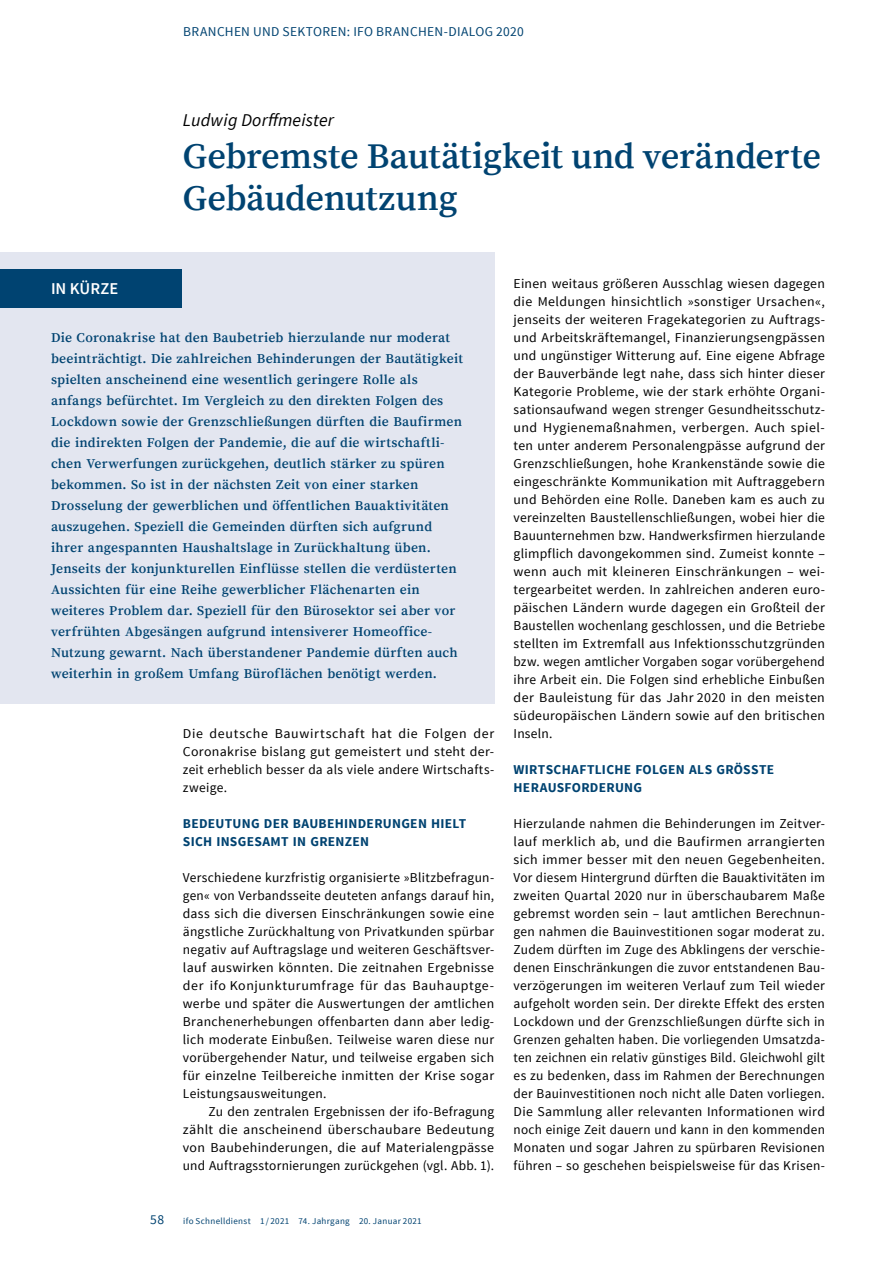
<style>
.page{position:relative;width:893px;height:1263px;background:#fff}
.page>*{position:absolute;margin:0;border:0;box-sizing:border-box;transform-origin:0 0}
.t1{font:600 36px/42px "Source Serif Pro";letter-spacing:-.01em;color:#004371}
.t2{font:italic 18px "Source Sans Pro";letter-spacing:.01em;color:#000}
.t3{font:600 16.5px "Source Sans Pro";color:#fff}
.t4{font:13.5px/18px "Source Sans Pro";letter-spacing:.02em;color:#000;text-align:justify}
.t5{font:600 13.5px/21px "Source Serif Pro";letter-spacing:.015em;color:#004371}
.t6{font:700 13.5px/18px "Source Sans Pro";letter-spacing:.02em;color:#004371}
.t7{font:13.5px "Source Sans Pro";letter-spacing:.02em;color:#004371}
.t8{font:9px "Source Sans Pro";letter-spacing:.035em;color:#004371}
</style>
<div class="page">
<div style="left:0;top:252px;width:494px;height:452px;background:#e3e6f0"></div>
<div style="left:0;top:269px;width:182px;height:38px;background:#004371"></div>
<p class="t7" style="left:183px;top:23px;width:342px">BRANCHEN UND SEKTOREN: IFO BRANCHEN-DIALOG 2020</p>
<h2 class="t2" style="left:183px;top:109px;width:153px">Ludwig Dorffmeister</h2>
<h1 class="t1" style="left:183px;top:136px;width:640px">Gebremste Bautätigkeit und veränderte<br>Gebäudenutzung</h1>
<p class="t3" style="left:51px;top:278px;width:69px">IN KÜRZE</p>
<p class="t5" style="left:51px;top:328px;width:413px">Die Coronakrise hat den Baubetrieb hierzulande nur moderat beeinträchtigt. Die zahlreichen Behinderungen der Bautätigkeit spielten anscheinend eine wesentlich geringere Rolle als anfangs befürchtet. Im Vergleich zu den direkten Folgen des Lockdown sowie der Grenzschließungen dürften die Baufirmen die indirekten Folgen der Pandemie, die auf die wirtschaftli&shy;chen Verwerfungen zurückgehen, deutlich stärker zu spüren bekommen. So ist in der nächsten Zeit von einer starken Drosselung der gewerblichen und öffentlichen Bauaktivitäten auszugehen. Speziell die Gemeinden dürften sich aufgrund ihrer angespannten Haushaltslage in Zurückhaltung üben.<br>Jenseits der konjunkturellen Einflüsse stellen die verdüsterten Aussichten für eine Reihe gewerblicher Flächenarten ein weiteres Problem dar. Speziell für den Bürosektor sei aber vor verfrühten Abgesängen aufgrund intensiverer Homeoffice-Nutzung gewarnt. Nach überstandener Pandemie dürften auch weiterhin in großem Umfang Büroflächen benötigt werden.</p>
<p class="t4" style="left:183px;top:725px;width:313px">Die deutsche Bauwirtschaft hat die Folgen der Coronakrise bislang gut gemeistert und steht der&shy;zeit erheblich besser da als viele andere Wirtschafts&shy;zweige.</p>
<p class="t6" style="left:183px;top:815px;width:285px">BEDEUTUNG DER BAUBEHINDERUNGEN HIELT<br>SICH INSGESAMT IN GRENZEN</p>
<p class="t4" style="left:183px;top:869px;width:313px">Verschiedene kurzfristig organisierte »Blitzbefragun&shy;gen« von Verbandsseite deuteten anfangs darauf hin, dass sich die diversen Einschränkungen sowie eine ängstliche Zurückhaltung von Privatkunden spürbar negativ auf Auftragslage und weiteren Geschäftsver&shy;lauf auswirken könnten. Die zeitnahen Ergebnisse der ifo Konjunkturumfrage für das Bauhauptge&shy;werbe und später die Auswertungen der amtlichen Branchenerhebungen offenbarten dann aber ledig&shy;lich moderate Einbußen. Teilweise waren diese nur vorübergehender Natur, und teilweise ergaben sich für einzelne Teilbereiche inmitten der Krise sogar Leistungsausweitungen.</p>
<p class="t4" style="left:183px;top:1103px;width:313px;text-indent:26px">Zu den zentralen Ergebnissen der ifo-Befragung zählt die anscheinend überschaubare Bedeutung von Baubehinderungen, die auf Materialengpässe und Auftragsstornierungen zurückgehen (vgl. Abb. 1).</p>
<p class="t7" style="left:150px;top:1211px;width:15px">58</p>
<p class="t8" style="left:183px;top:1215px;width:240px">ifo Schnelldienst 1 / 2021 74. Jahrgang 20. Januar 2021</p>
<p class="t4" style="left:514px;top:275px;width:313px">Einen weitaus größeren Ausschlag wiesen dagegen die Meldungen hinsichtlich »sonstiger Ursachen«, jenseits der weiteren Fragekategorien zu Auftrags&shy;und Arbeitskräftemangel, Finanzierungsengpässen und ungünstiger Witterung auf. Eine eigene Abfrage der Bauverbände legt nahe, dass sich hinter dieser Kategorie Probleme, wie der stark erhöhte Organi&shy;sationsaufwand wegen strenger Gesundheitsschutz&shy;und Hygienemaßnahmen, verbergen. Auch spiel&shy;ten unter anderem Personalengpässe aufgrund der Grenzschließungen, hohe Krankenstände sowie die eingeschränkte Kommunikation mit Auftraggebern und Behörden eine Rolle. Daneben kam es auch zu vereinzelten Baustellenschließungen, wobei hier die Bauunternehmen bzw. Handwerksfirmen hierzulande glimpflich davongekommen sind. Zumeist konnte – wenn auch mit kleineren Einschränkungen – wei&shy;tergearbeitet werden. In zahlreichen anderen euro&shy;päischen Ländern wurde dagegen ein Großteil der Baustellen wochenlang geschlossen, und die Betriebe stellten im Extremfall aus Infektionsschutzgründen bzw. wegen amtlicher Vorgaben sogar vorübergehend ihre Arbeit ein. Die Folgen sind erhebliche Einbußen der Bauleistung für das Jahr 2020 in den meisten südeuropäischen Ländern sowie auf den britischen Inseln.</p>
<p class="t6" style="left:514px;top:761px;width:262px">WIRTSCHAFTLICHE FOLGEN ALS GRÖSSTE<br>HERAUSFORDERUNG</p>
<p class="t4" style="left:514px;top:815px;width:313px">Hierzulande nahmen die Behinderungen im Zeitver&shy;lauf merklich ab, und die Baufirmen arrangierten sich immer besser mit den neuen Gegebenheiten.<br>Vor diesem Hintergrund dürften die Bauaktivitäten im zweiten Quartal 2020 nur in überschaubarem Maße gebremst worden sein – laut amtlichen Berechnun&shy;gen nahmen die Bauinvestitionen sogar moderat zu.<br>Zudem dürften im Zuge des Abklingens der verschie&shy;denen Einschränkungen die zuvor entstandenen Bau&shy;verzögerungen im weiteren Verlauf zum Teil wieder aufgeholt worden sein. Der direkte Effekt des ersten Lockdown und der Grenzschließungen dürfte sich in Grenzen gehalten haben. Die vorliegenden Umsatzda&shy;ten zeichnen ein relativ günstiges Bild. Gleichwohl gilt es zu bedenken, dass im Rahmen der Berechnungen der Bauinvestitionen noch nicht alle Daten vorliegen.<br>Die Sammlung aller relevanten Informationen wird noch einige Zeit dauern und kann in den kommenden Monaten und sogar Jahren zu spürbaren Revisionen führen – so geschehen beispielsweise für das Krisen-</p>
</div>
